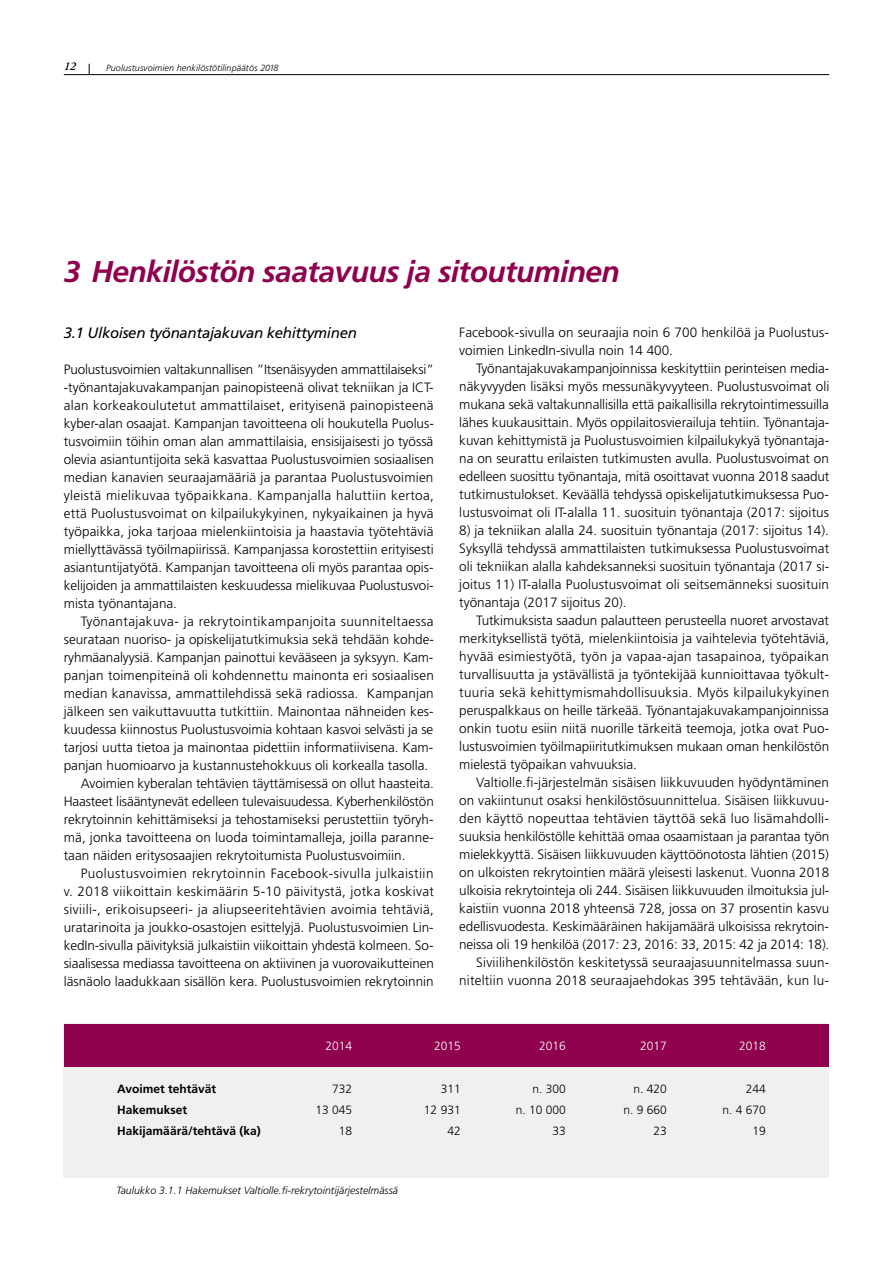
<style>
.page{position:relative;width:893px;height:1263px;background:#fff}
.page>*{position:absolute;margin:0;border:0;box-sizing:border-box;transform-origin:0 0}
.t1{font:italic 700 30px "Frutiger LT Pro";letter-spacing:-.02em;color:#8f004d}
.t2{font:italic 15px "Frutiger LT Pro";letter-spacing:-.02em;color:#000}
.t3{font:300 13.5px/18px "Frutiger LT Pro";color:#000;text-align:justify}
.t4{font:300 13.5px "Frutiger LT Pro";letter-spacing:.025em;color:#000}
.t5{font:300 13.5px "Frutiger LT Pro";letter-spacing:.03em;color:#000}
.t6{font:300 12px "Frutiger LT Pro";color:#000}
.t7{font:700 12px "Frutiger LT Pro";color:#000}
.t8{font:300 12px "Frutiger LT Pro";color:#fff}
.t9{font:italic 600 12px "Adobe Garamond Pro";color:#000}
.t10{font:italic 300 10.5px "Frutiger LT Pro";color:#000}
.t11{font:italic 300 9px "Frutiger LT Pro";letter-spacing:.01em;color:#000}
</style>
<div class="page">
<hr style="left:64px;top:74px;width:765px;height:1px;background:#000">
<div style="left:64px;top:1024px;width:765px;height:154px;background:#f0f0ef"></div>
<div style="left:65px;top:1024px;width:764px;height:42px;background:#8f004d"></div>
<p class="t9" style="left:64px;top:60px;width:14px">12</p>
<p class="t11" style="left:106px;top:62px;width:174px">Puolustusvoimien henkilöstötilinpäätös 2018</p>
<h1 class="t1" style="left:64px;top:254px;width:558px">3 Henkilöstön saatavuus ja sitoutuminen</h1>
<p class="t2" style="left:64px;top:324px;width:295px">3.1 Ulkoisen työnantajakuvan kehittyminen</p>
<p class="t3" style="left:64px;top:360px;width:372px">Puolustusvoimien valtakunnallisen ”Itsenäisyyden ammattilaiseksi” -työnantajakuvakampanjan painopisteenä olivat tekniikan ja ICT&shy;alan korkeakoulutetut ammattilaiset, erityisenä painopisteenä kyber-alan osaajat. Kampanjan tavoitteena oli houkutella Puolus&shy;tusvoimiin töihin oman alan ammattilaisia, ensisijaisesti jo työssä olevia asiantuntijoita sekä kasvattaa Puolustusvoimien sosiaalisen median kanavien seuraajamääriä ja parantaa Puolustusvoimien yleistä mielikuvaa työpaikkana. Kampanjalla haluttiin kertoa, että Puolustusvoimat on kilpailukykyinen, nykyaikainen ja hyvä työpaikka, joka tarjoaa mielenkiintoisia ja haastavia työtehtäviä miellyttävässä työilmapiirissä. Kampanjassa korostettiin erityisesti asiantuntijatyötä. Kampanjan tavoitteena oli myös parantaa opis&shy;kelijoiden ja ammattilaisten keskuudessa mielikuvaa Puolustusvoi&shy;mista työnantajana.</p>
<p class="t4" style="left:81px;top:613px;width:354px">Työnantajakuva- ja rekrytointikampanjoita suunniteltaessa</p>
<p class="t3" style="left:64px;top:630px;width:372px">seurataan nuoriso- ja opiskelijatutkimuksia sekä tehdään kohde-</p>
<p class="t3" style="left:64px;top:648px;width:371px">ryhmäanalyysiä. Kampanjan painottui kevääseen ja syksyyn. Kam-</p>
<p class="t3" style="left:64px;top:666px;width:372px">panjan toimenpiteinä oli kohdennettu mainonta eri sosiaalisen</p>
<p class="t3" style="left:64px;top:684px;width:371px">median kanavissa, ammattilehdissä sekä radiossa. Kampanjan</p>
<p class="t3" style="left:64px;top:702px;width:371px">jälkeen sen vaikuttavuutta tutkittiin. Mainontaa nähneiden kes-</p>
<p class="t3" style="left:64px;top:720px;width:371px">kuudessa kiinnostus Puolustusvoimia kohtaan kasvoi selvästi ja se</p>
<p class="t3" style="left:64px;top:738px;width:371px">tarjosi uutta tietoa ja mainontaa pidettiin informatiivisena. Kam-</p>
<p class="t3" style="left:64px;top:756px;width:366px">panjan huomioarvo ja kustannustehokkuus oli korkealla tasolla.</p>
<p class="t3" style="left:81px;top:774px;width:355px">Avoimien kyberalan tehtävien täyttämisessä on ollut haasteita.</p>
<p class="t3" style="left:64px;top:792px;width:372px">Haasteet lisääntynevät edelleen tulevaisuudessa. Kyberhenkilöstön</p>
<p class="t3" style="left:64px;top:810px;width:371px">rekrytoinnin kehittämiseksi ja tehostamiseksi perustettiin työryh-</p>
<p class="t3" style="left:64px;top:828px;width:371px">mä, jonka tavoitteena on luoda toimintamalleja, joilla paranne-</p>
<p class="t3" style="left:64px;top:846px;width:343px">taan näiden eritysosaajien rekrytoitumista Puolustusvoimiin.</p>
<p class="t5" style="left:81px;top:865px;width:354px">Puolustusvoimien rekrytoinnin Facebook-sivulla julkaistiin</p>
<p class="t4" style="left:64px;top:883px;width:372px">v. 2018 viikoittain keskimäärin 5-10 päivitystä, jotka koskivat</p>
<p class="t4" style="left:64px;top:901px;width:372px">siviili-, erikoisupseeri- ja aliupseeritehtävien avoimia tehtäviä,</p>
<p class="t3" style="left:64px;top:918px;width:371px">uratarinoita ja joukko-osastojen esittelyjä. Puolustusvoimien Lin-</p>
<p class="t3" style="left:64px;top:936px;width:371px">kedIn-sivulla päivityksiä julkaistiin viikoittain yhdestä kolmeen. So-</p>
<p class="t3" style="left:64px;top:954px;width:372px">siaalisessa mediassa tavoitteena on aktiivinen ja vuorovaikutteinen</p>
<p class="t3" style="left:64px;top:972px;width:371px">läsnäolo laadukkaan sisällön kera. Puolustusvoimien rekrytoinnin</p>
<p class="t3" style="left:459px;top:323px;width:371px">Facebook-sivulla on seuraajia noin 6 700 henkilöä ja Puolustus&shy;voimien LinkedIn-sivulla noin 14 400.</p>
<p class="t3" style="left:459px;top:359px;width:372px;text-indent:17px">Työnantajakuvakampanjoinnissa keskityttiin perinteisen media&shy;näkyvyyden lisäksi myös messunäkyvyyteen. Puolustusvoimat oli mukana sekä valtakunnallisilla että paikallisilla rekrytointimessuilla lähes kuukausittain. Myös oppilaitosvierailuja tehtiin. Työnantaja&shy;kuvan kehittymistä ja Puolustusvoimien kilpailukykyä työnantaja&shy;na on seurattu erilaisten tutkimusten avulla. Puolustusvoimat on edelleen suosittu työnantaja, mitä osoittavat vuonna 2018 saadut tutkimustulokset. Keväällä tehdyssä opiskelijatutkimuksessa Puo&shy;lustusvoimat oli IT-alalla 11. suosituin työnantaja (2017: sijoitus</p>
<p class="t3" style="left:459px;top:521px;width:371px">8) ja tekniikan alalla 24. suosituin työnantaja (2017: sijoitus 14).<br>Syksyllä tehdyssä ammattilaisten tutkimuksessa Puolustusvoimat oli tekniikan alalla kahdeksanneksi suosituin työnantaja (2017 si&shy;joitus 11) IT-alalla Puolustusvoimat oli seitsemänneksi suosituin työnantaja (2017 sijoitus 20).</p>
<p class="t3" style="left:459px;top:611px;width:371px;text-indent:17px">Tutkimuksista saadun palautteen perusteella nuoret arvostavat merkityksellistä työtä, mielenkiintoisia ja vaihtelevia työtehtäviä, hyvää esimiestyötä, työn ja vapaa-ajan tasapainoa, työpaikan turvallisuutta ja ystävällistä ja työntekijää kunnioittavaa työkult&shy;tuuria sekä kehittymismahdollisuuksia. Myös kilpailukykyinen peruspalkkaus on heille tärkeää. Työnantajakuvakampanjoinnissa onkin tuotu esiin niitä nuorille tärkeitä teemoja, jotka ovat Puo&shy;lustusvoimien työilmapiiritutkimuksen mukaan oman henkilöstön mielestä työpaikan vahvuuksia.</p>
<p class="t3" style="left:459px;top:773px;width:372px;text-align:right">Valtiolle.fi-järjestelmän sisäisen liikkuvuuden hyödyntäminen on vakiintunut osaksi henkilöstösuunnittelua. Sisäisen liikkuvuu&shy;den käyttö nopeuttaa tehtävien täyttöä sekä luo lisämahdolli&shy;suuksia henkilöstölle kehittää omaa osaamistaan ja parantaa työn mielekkyyttä. Sisäisen liikkuvuuden käyttöönotosta lähtien (2015) on ulkoisten rekrytointien määrä yleisesti laskenut. Vuonna 2018 ulkoisia rekrytointeja oli 244. Sisäisen liikkuvuuden ilmoituksia jul&shy;kaistiin vuonna 2018 yhteensä 728, jossa on 37 prosentin kasvu edellisvuodesta. Keskimääräinen hakijamäärä ulkoisissa rekrytoin&shy;neissa oli 19 henkilöä (2017: 23, 2016: 33, 2015: 42 ja 2014: 18).<br>Siviilihenkilöstön keskitetyssä seuraajasuunnitelmassa suun&shy;niteltiin vuonna 2018 seuraajaehdokas 395 tehtävään, kun lu-</p>
<p class="t8" style="left:326px;top:1039px;width:28px">2014</p>
<p class="t8" style="left:434px;top:1039px;width:28px">2015</p>
<p class="t8" style="left:539px;top:1039px;width:28px">2016</p>
<p class="t8" style="left:640px;top:1039px;width:28px">2017</p>
<p class="t8" style="left:739px;top:1039px;width:28px">2018</p>
<p class="t7" style="left:117px;top:1082px;width:101px">Avoimet tehtävät</p>
<p class="t6" style="left:332px;top:1082px;width:22px">732</p>
<p class="t6" style="left:441px;top:1082px;width:22px">311</p>
<p class="t6" style="left:533px;top:1082px;width:35px">n. 300</p>
<p class="t6" style="left:634px;top:1082px;width:35px">n. 420</p>
<p class="t6" style="left:746px;top:1082px;width:22px">244</p>
<p class="t7" style="left:117px;top:1103px;width:72px">Hakemukset</p>
<p class="t6" style="left:316px;top:1103px;width:38px">13 045</p>
<p class="t6" style="left:424px;top:1103px;width:38px">12 931</p>
<p class="t6" style="left:516px;top:1103px;width:52px">n. 10 000</p>
<p class="t6" style="left:624px;top:1103px;width:45px">n. 9 660</p>
<p class="t6" style="left:722px;top:1103px;width:45px">n. 4 670</p>
<p class="t7" style="left:117px;top:1124px;width:145px">Hakijamäärä/tehtävä (ka)</p>
<p class="t6" style="left:339px;top:1124px;width:15px">18</p>
<p class="t6" style="left:447px;top:1124px;width:15px">42</p>
<p class="t6" style="left:553px;top:1124px;width:15px">33</p>
<p class="t6" style="left:654px;top:1124px;width:15px">23</p>
<p class="t6" style="left:752px;top:1124px;width:15px">19</p>
<p class="t10" style="left:116px;top:1185px;width:283px">Taulukko 3.1.1 Hakemukset Valtiolle.fi-rekrytointijärjestelmässä</p>
</div>
